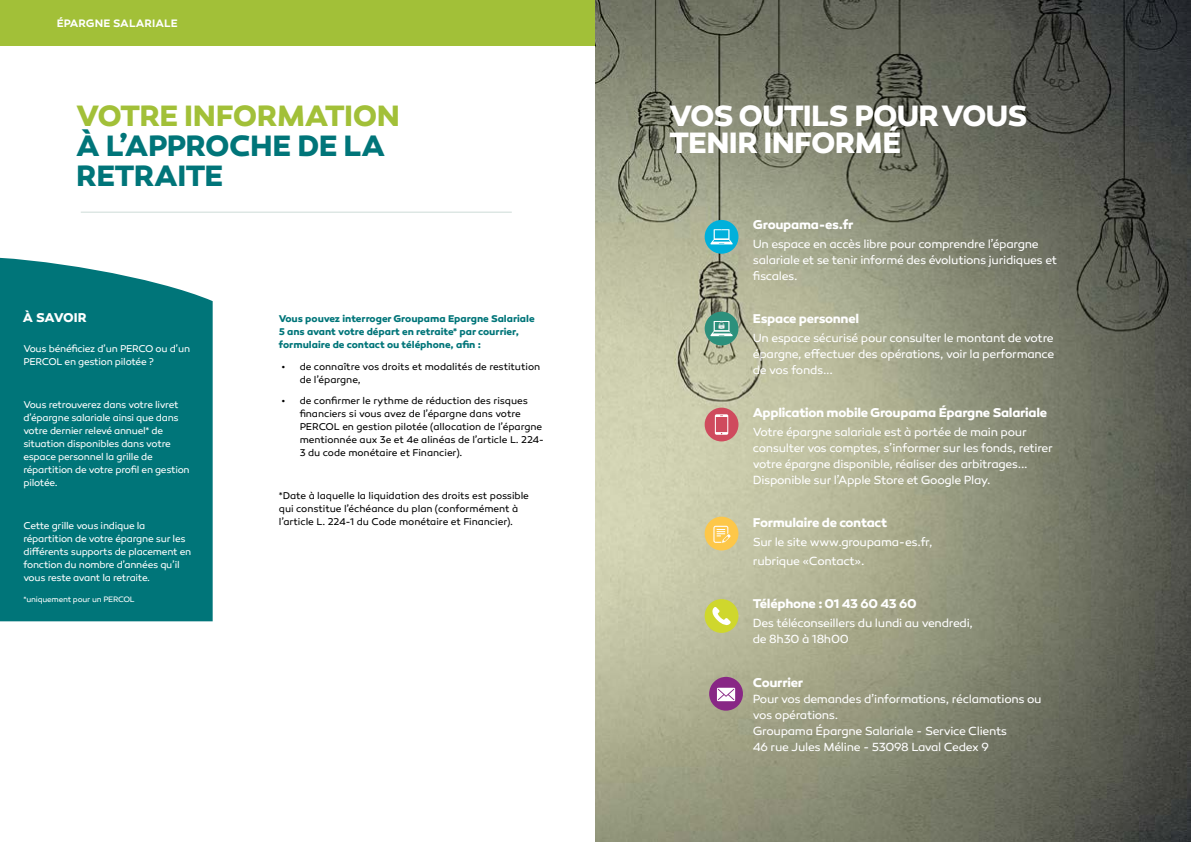
<style>
.page{position:relative;width:1191px;height:842px;background:#fff}
.page>*{position:absolute;margin:0;border:0;box-sizing:border-box;transform-origin:0 0}
.t1{font:700 30px/27px "Canaro";letter-spacing:-.025em;color:#fff}
.t2{font:700 30px/30px "Canaro";letter-spacing:-.015em;color:#007579}
.t3{font:700 30px "Canaro";letter-spacing:-.015em;color:#a2c038}
.t4{font:700 13px "Canaro";letter-spacing:-.025em;color:#fff}
.t5{font:12px/16px "Canaro";letter-spacing:-.025em;color:#fff}
.t6{font:600 11px "Canaro";letter-spacing:.01em;color:#fff}
.t7{font:10px/13px "Canaro";letter-spacing:-.005em;color:#000}
.t8{font:10px/13px "Canaro";letter-spacing:-.025em;color:#fff}
.t9{font:700 10px/13px "Canaro";letter-spacing:-.005em;color:#007579}
.t10{font:8px "Canaro";letter-spacing:-.025em;color:#fff}
</style>
<div class="page">
<div style="left:0;top:0;width:595px;height:45px;background:#a2c038"></div>
<div style="left:0;top:257px;width:213px;height:364px;background:#007579"></div>
<hr style="left:81px;top:212px;width:431px;height:1px;background:#cddbd7">
<img style="left:595px;top:0;width:596px;height:842px">
<div style="left:709px;top:677px;width:34px;height:34px;background:#882785;border-radius:50%"></div>
<svg style="left:717px;top:688px;width:18px;height:13px"></svg>
<div style="left:704px;top:312px;width:34px;height:33px;background:#2c907c;border-radius:50%"></div>
<div style="left:704px;top:220px;width:34px;height:34px;background:#00b0db;border-radius:50%"></div>
<svg style="left:710px;top:229px;width:22px;height:15px"></svg>
<div style="left:704px;top:408px;width:34px;height:33px;background:#cf4a5d;border-radius:50%"></div>
<svg style="left:715px;top:414px;width:13px;height:21px"></svg>
<div style="left:704px;top:517px;width:34px;height:33px;background:#fdc749;border-radius:50%"></div>
<svg style="left:713px;top:526px;width:17px;height:17px"></svg>
<div style="left:704px;top:599px;width:34px;height:34px;background:#cfd72d;border-radius:50%"></div>
<svg style="left:712px;top:607px;width:19px;height:18px"></svg>
<svg style="left:710px;top:321px;width:22px;height:15px"></svg>
<p class="t6" style="left:57px;top:17px;width:123px">ÉPARGNE SALARIALE</p>
<h1 class="t3" style="left:76px;top:97px;width:325px">VOTRE INFORMATION</h1>
<h1 class="t2" style="left:76px;top:130px;width:310px">À L’APPROCHE DE LA<br>RETRAITE</h1>
<p class="t4" style="left:23px;top:309px;width:65px">À SAVOIR</p>
<p class="t8" style="left:23px;top:342px;width:168px">Vous bénéficiez d’un PERCO ou d’un<br>PERCOL en gestion pilotée ?</p>
<p class="t8" style="left:23px;top:398px;width:168px">Vous retrouverez dans votre livret d’épargne salariale ainsi que dans votre dernier relevé annuel* de situation disponibles dans votre espace personnel la grille de répartition de votre profil en gestion pilotée.</p>
<p class="t8" style="left:23px;top:519px;width:169px">Cette grille vous indique la répartition de votre épargne sur les différents supports de placement en fonction du nombre d’années qu’il vous reste avant la retraite.</p>
<p class="t10" style="left:23px;top:595px;width:113px">*uniquement pour un PERCOL</p>
<p class="t9" style="left:279px;top:312px;width:257px">Vous pouvez interroger Groupama Epargne Salariale<br>5 ans avant votre départ en retraite* par courrier, formulaire de contact ou téléphone, afin :</p>
<p class="t7" style="left:300px;top:360px;width:242px;text-indent:-18px">• de connaître vos droits et modalités de restitution de l’épargne,</p>
<p class="t7" style="left:300px;top:394px;width:246px;text-indent:-18px">• de confirmer le rythme de réduction des risques financiers si vous avez de l’épargne dans votre PERCOL en gestion pilotée (allocation de l’épargne mentionnée aux 3e et 4e alinéas de l’article L. 224- 3 du code monétaire et Financier).</p>
<p class="t7" style="left:279px;top:489px;width:252px">*Date à laquelle la liquidation des droits est possible qui constitue l’échéance du plan (conformément à l’article L. 224-1 du Code monétaire et Financier).</p>
<h1 class="t1" style="left:669px;top:102px;width:360px">VOS OUTILS POUR VOUS<br>TENIR INFORMÉ</h1>
<p class="t4" style="left:753px;top:216px;width:102px">Groupama-es.fr</p>
<p class="t5" style="left:753px;top:236px;width:306px">Un espace en accès libre pour comprendre l’épargne salariale et se tenir informé des évolutions juridiques et fiscales.</p>
<p class="t4" style="left:753px;top:310px;width:108px">Espace personnel</p>
<p class="t5" style="left:753px;top:330px;width:303px;text-align:justify">Un espace sécurisé pour consulter le montant de votre épargne, effectuer des opérations, voir la performance de vos fonds...</p>
<p class="t4" style="left:753px;top:404px;width:296px">Application mobile Groupama Épargne Salariale</p>
<p class="t5" style="left:753px;top:424px;width:301px">Votre épargne salariale est à portée de main pour consulter vos comptes, s’informer sur les fonds, retirer votre épargne disponible, réaliser des arbitrages...<br>Disponible sur l’Apple Store et Google Play.</p>
<p class="t4" style="left:753px;top:515px;width:136px">Formulaire de contact</p>
<p class="t5" style="left:753px;top:533px;width:181px;line-height:18.8px">Sur le site www.groupama-es.fr, rubrique «Contact».</p>
<p class="t4" style="left:753px;top:596px;width:165px">Téléphone : 01 43 60 43 60</p>
<p class="t5" style="left:753px;top:615px;width:222px">Des téléconseillers du lundi au vendredi, de 8h30 à 18h00</p>
<p class="t4" style="left:753px;top:675px;width:52px">Courrier</p>
<p class="t5" style="left:753px;top:691px;width:290px">Pour vos demandes d’informations, réclamations ou vos opérations.<br>Groupama Épargne Salariale - Service Clients<br>46 rue Jules Méline - 53098 Laval Cedex 9</p>
</div>
